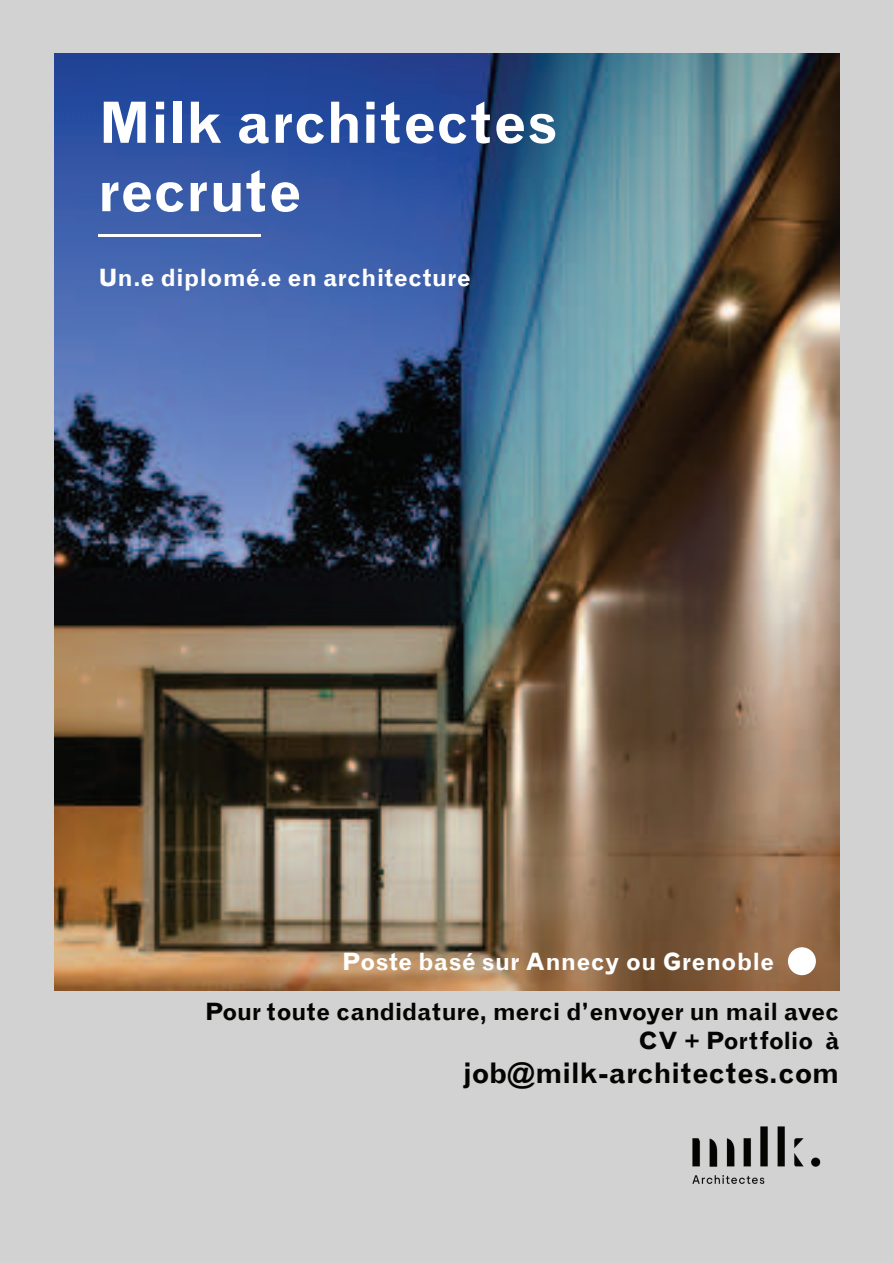
<style>
.page{position:relative;width:893px;height:1263px;background:#fff}
.page>*{position:absolute;margin:0;border:0;box-sizing:border-box;transform-origin:0 0}
.t1{font:700 57px/68.4px "Grotesque";color:#fff}
.t2{font:700 28.5px "Grotesque";letter-spacing:-.015em;color:#040503}
.t3{font:700 24px/28.8px "Grotesque";letter-spacing:-.015em;color:#040503;text-align:right}
.t4{font:700 24px "Grotesque";letter-spacing:.005em;color:#fff}
</style>
<div class="page">
<div style="left:0;top:0;width:892px;height:1263px;background:#d3d2d2"></div>
<img style="left:54px;top:54px;width:785px;height:936px">
<div style="left:787px;top:947px;width:28px;height:28px;background:#fff;border-radius:50%"></div>
<img style="left:692px;top:1126px;width:129px;height:58px">
<hr style="left:98px;top:234px;width:162px;height:3px;background:#fff">
<h1 class="t1" style="left:98px;top:93px;width:460px">Milk architectes recrute</h1>
<p class="t4" style="left:98px;top:268px;width:374px">Un.e diplomé.e en architecture</p>
<p class="t4" style="left:342px;top:952px;width:434px">Poste basé sur Annecy ou Grenoble</p>
<p class="t3" style="left:205px;top:999px;width:636px">Pour toute candidature, merci d’envoyer un mail avec<br>CV + Portfolio à</p>
<p class="t2" style="left:462px;top:1061px;width:378px">job@milk-architectes.com</p>
</div>
